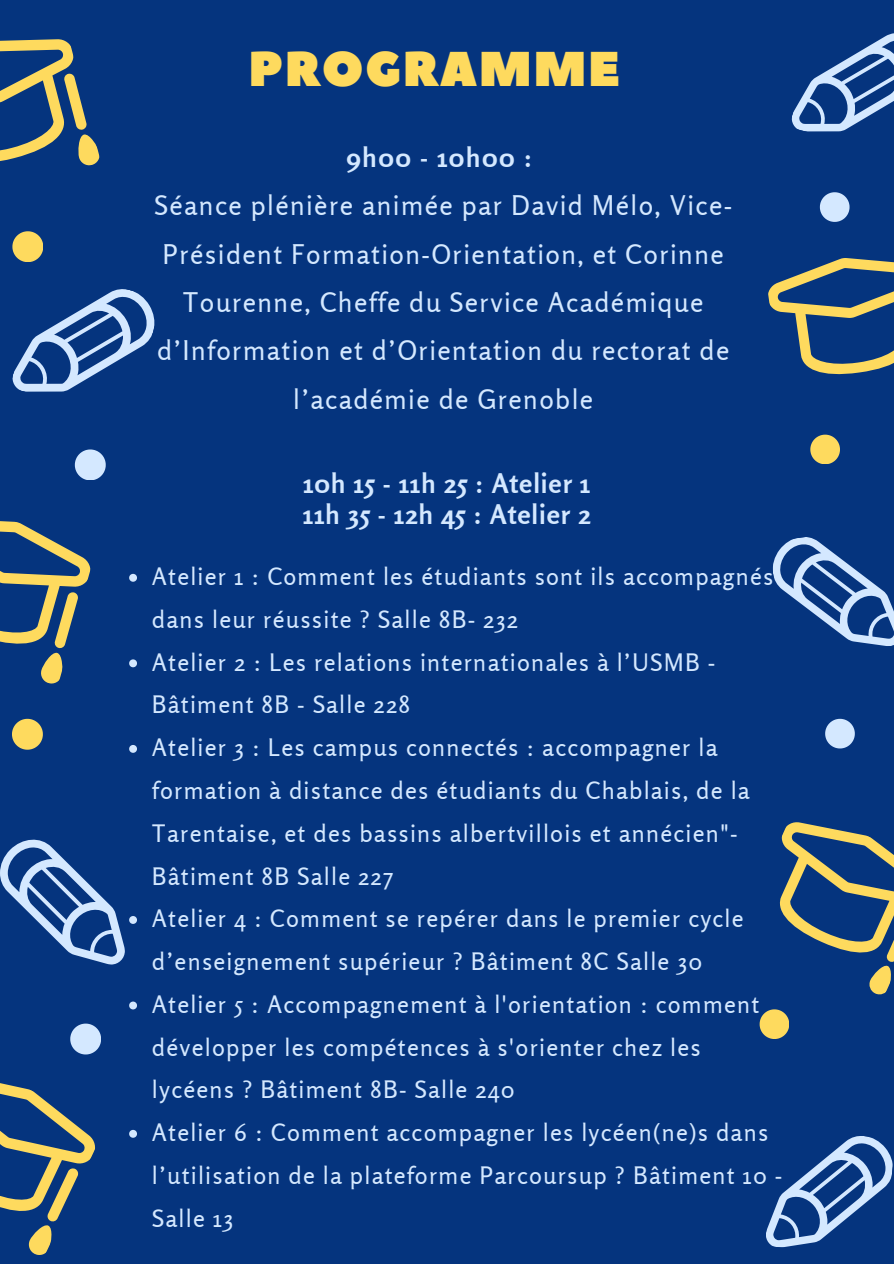
<style>
.page{position:relative;width:894px;height:1264px;background:#fff}
.page>*{position:absolute;margin:0;border:0;box-sizing:border-box;transform-origin:0 0}
.t1{font:48.75px "Peace Sans";letter-spacing:.03em;color:#feda5e}
.t2{font:27px/48.3px "Rosario";letter-spacing:.05em;color:#d4e8ff;text-align:center}
.t3{font:700 27px/31.5px "Rosario";letter-spacing:.03em;color:#d4e8ff}
.t4{font:24px/42.8px "Rosario";letter-spacing:.05em;color:#d4e8ff}
.s1{font-weight:700}
</style>
<div class="page">
<div style="left:0;top:0;width:893px;height:1263px;background:#05347e"></div>
<svg style="left:0;top:39px;width:100px;height:127px"></svg>
<svg style="left:12px;top:231px;width:143px;height:161px"></svg>
<svg style="left:0;top:521px;width:91px;height:163px"></svg>
<svg style="left:75px;top:449px;width:30px;height:31px"></svg>
<svg style="left:12px;top:718px;width:30px;height:31px"></svg>
<svg style="left:0;top:1023px;width:101px;height:232px"></svg>
<svg style="left:791px;top:33px;width:102px;height:99px"></svg>
<svg style="left:819px;top:192px;width:29px;height:29px"></svg>
<svg style="left:768px;top:258px;width:125px;height:117px"></svg>
<svg style="left:772px;top:537px;width:121px;height:109px"></svg>
<svg style="left:810px;top:434px;width:29px;height:30px"></svg>
<svg style="left:779px;top:822px;width:114px;height:173px"></svg>
<svg style="left:825px;top:718px;width:29px;height:30px"></svg>
<svg style="left:766px;top:1136px;width:127px;height:112px"></svg>
<svg style="left:759px;top:1009px;width:29px;height:29px"></svg>
<svg style="left:129px;top:574px;width:8px;height:7px"></svg>
<svg style="left:129px;top:659px;width:8px;height:8px"></svg>
<svg style="left:129px;top:745px;width:8px;height:7px"></svg>
<svg style="left:0;top:839px;width:137px;height:125px"></svg>
<svg style="left:129px;top:1001px;width:8px;height:8px"></svg>
<svg style="left:129px;top:1129px;width:8px;height:8px"></svg>
<p class="t1" style="left:248px;top:37px;width:372px">PROGRAMME</p>
<p class="t2" style="left:154px;top:133px;width:579px"><span class="s1">9h00 - 10h00 :<br></span>Séance plénière animée par David Mélo, Vice-Président Formation-Orientation, et Corinne Tourenne, Cheffe du Service Académique d’Information et d’Orientation du rectorat de l’académie de Grenoble</p>
<p class="t3" style="left:303px;top:467px;width:289px">10h 15 - 11h 25 : Atelier 1<br>11h 35 - 12h 45 : Atelier 2</p>
<h1 class="t4" style="left:152px;top:555px;width:622px">Atelier 1 : Comment les étudiants sont ils accompagnés dans leur réussite ? Salle 8B- 232</h1>
<h3 class="t4" style="left:152px;top:640px;width:564px">Atelier 2 : Les relations internationales à l’USMB -<br>Bâtiment 8B - Salle 228</h3>
<p class="t4" style="left:152px;top:726px;width:599px">Atelier 3 : Les campus connectés : accompagner la formation à distance des étudiants du Chablais, de la Tarentaise, et des bassins albertvillois et annécien"- Bâtiment 8B Salle 227</p>
<p class="t4" style="left:152px;top:897px;width:593px">Atelier 4 : Comment se repérer dans le premier cycle d’enseignement supérieur ? Bâtiment 8C Salle 30</p>
<p class="t4" style="left:152px;top:982px;width:608px">Atelier 5 : Accompagnement à l'orientation : comment développer les compétences à s'orienter chez les lycéens ? Bâtiment 8B- Salle 240</p>
<p class="t4" style="left:152px;top:1110px;width:631px">Atelier 6 : Comment accompagner les lycéen(ne)s dans l’utilisation de la plateforme Parcoursup ? Bâtiment 10 -<br>Salle 13</p>
</div>
